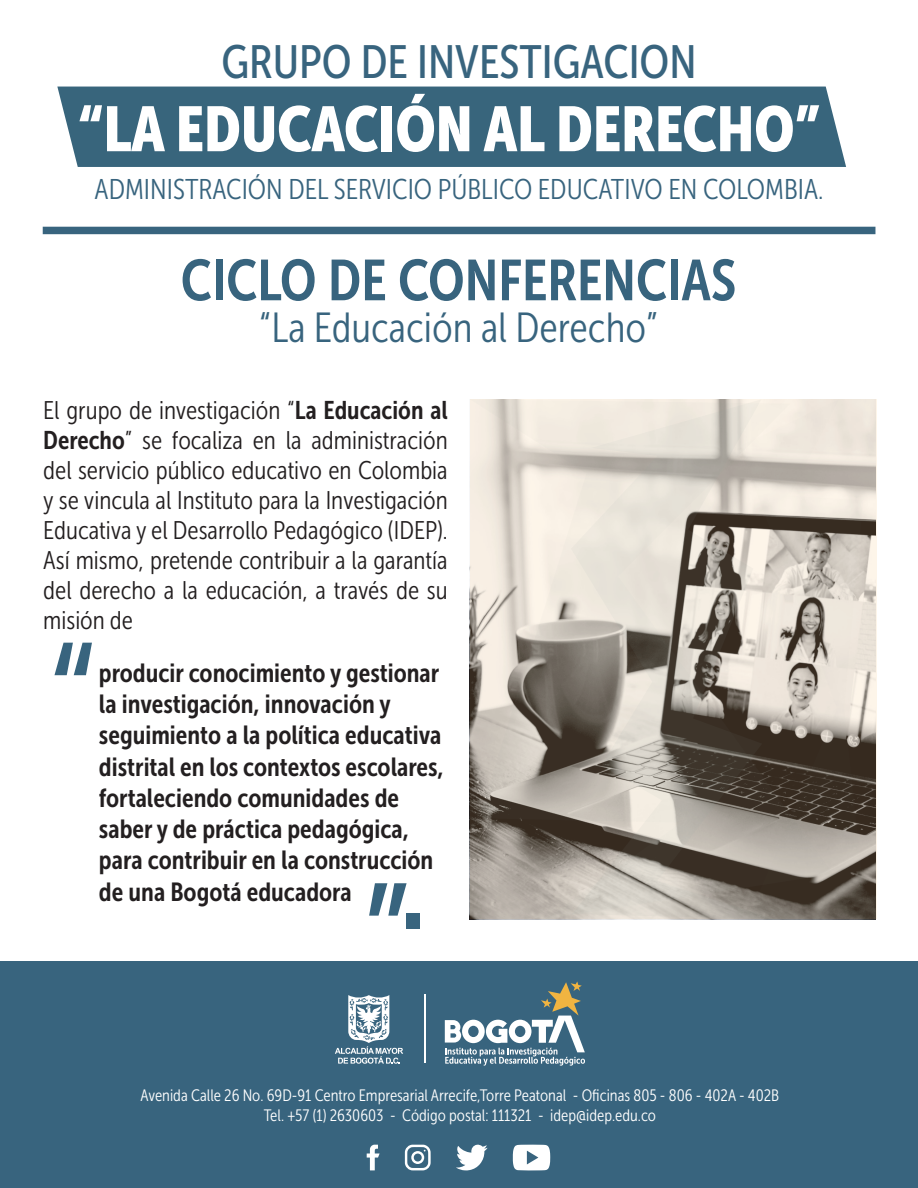
<style>
.page{position:relative;width:918px;height:1188px;background:#fff}
.page>*{position:absolute;margin:0;border:0;box-sizing:border-box;transform-origin:0 0}
.t1{font:188.4px "Museo Sans Condensed 300";color:#38647e}
.t2{font:63px "Museo Sans Condensed 900";color:#fff}
.t3{font:57.3px "Museo Sans Condensed 700";color:#38647e}
.t4{font:46.5px "Museo Sans Condensed 500";color:#38647e}
.t5{font:42px "Museo Sans Condensed 300";color:#38647e}
.t6{font:28.5px "Museo Sans Condensed 300";color:#38647e}
.t7{font:26.1px/31.3px "Museo Sans Condensed 700";color:#231f20}
.t8{font:25.5px/30px "Museo Sans Condensed 300";color:#231f20;text-align:justify}
.t9{font:16.5px "Museo Sans Condensed 300";color:#fff}
.s1{font-family:"Museo Sans Condensed 700"}
</style>
<div class="page">
<div style="left:0;top:962px;width:918px;height:226px;background:#38647e"></div>
<svg style="left:367px;top:1145px;width:13px;height:25px"></svg>
<svg style="left:405px;top:1145px;width:26px;height:25px"></svg>
<svg style="left:456px;top:1144px;width:32px;height:26px"></svg>
<svg style="left:513px;top:1145px;width:37px;height:26px"></svg>
<svg style="left:445px;top:981px;width:140px;height:85px"></svg>
<hr style="left:424px;top:995px;width:2px;height:68px;background:#fff">
<svg style="left:335px;top:995px;width:68px;height:69px"></svg>
<div style="left:57px;top:87px;width:789px;height:80px;background:#38657c"></div>
<div style="left:43px;top:227px;width:832px;height:7px;background:#38647e"></div>
<svg style="left:470px;top:400px;width:407px;height:519px"></svg>
<p class="t4" style="left:222px;top:37px;width:477px">GRUPO DE INVESTIGACION</p>
<p class="t2" style="left:78px;top:93px;width:744px">“LA EDUCACIÓN AL DERECHO”</p>
<p class="t6" style="left:95px;top:174px;width:730px">ADMINISTRACIÓN DEL SERVICIO PÚBLICO EDUCATIVO EN COLOMBIA.</p>
<p class="t3" style="left:181px;top:249px;width:557px">CICLO DE CONFERENCIAS</p>
<p class="t5" style="left:259px;top:305px;width:401px">“La Educación al Derecho”</p>
<p class="t8" style="left:43px;top:395px;width:406px">El grupo de investigación “<span class="s1">La Educación al Derecho</span>” se focaliza en la administración del servicio público educativo en Colombia y se vincula al Instituto para la Investigación Educativa y el Desarrollo Pedagógico (IDEP).<br>Así mismo, pretende contribuir a la garantía del derecho a la educación, a través de su misión de</p>
<p class="t7" style="left:99px;top:657px;width:346px">producir conocimiento y gestionar la investigación, innovación y seguimiento a la política educativa distrital en los contextos escolares, fortaleciendo comunidades de saber y de práctica pedagógica, para contribuir en la construcción de una Bogotá educadora</p>
<p class="t1" style="left:45px;top:610px;width:58px">“</p>
<p class="t1" style="left:359px;top:851px;width:57px">”</p>
<p class="t1" style="left:395px;top:763px;width:37px">.</p>
<p class="t9" style="left:141px;top:1086px;width:640px">Avenida Calle 26 No. 69D-91 Centro Empresarial Arrecife,Torre Peatonal - Oficinas 805 - 806 - 402A - 402B</p>
<p class="t9" style="left:264px;top:1106px;width:394px">Tel. +57 (1) 2630603 - Código postal: 111321 - idep@idep.edu.co</p>
</div>
